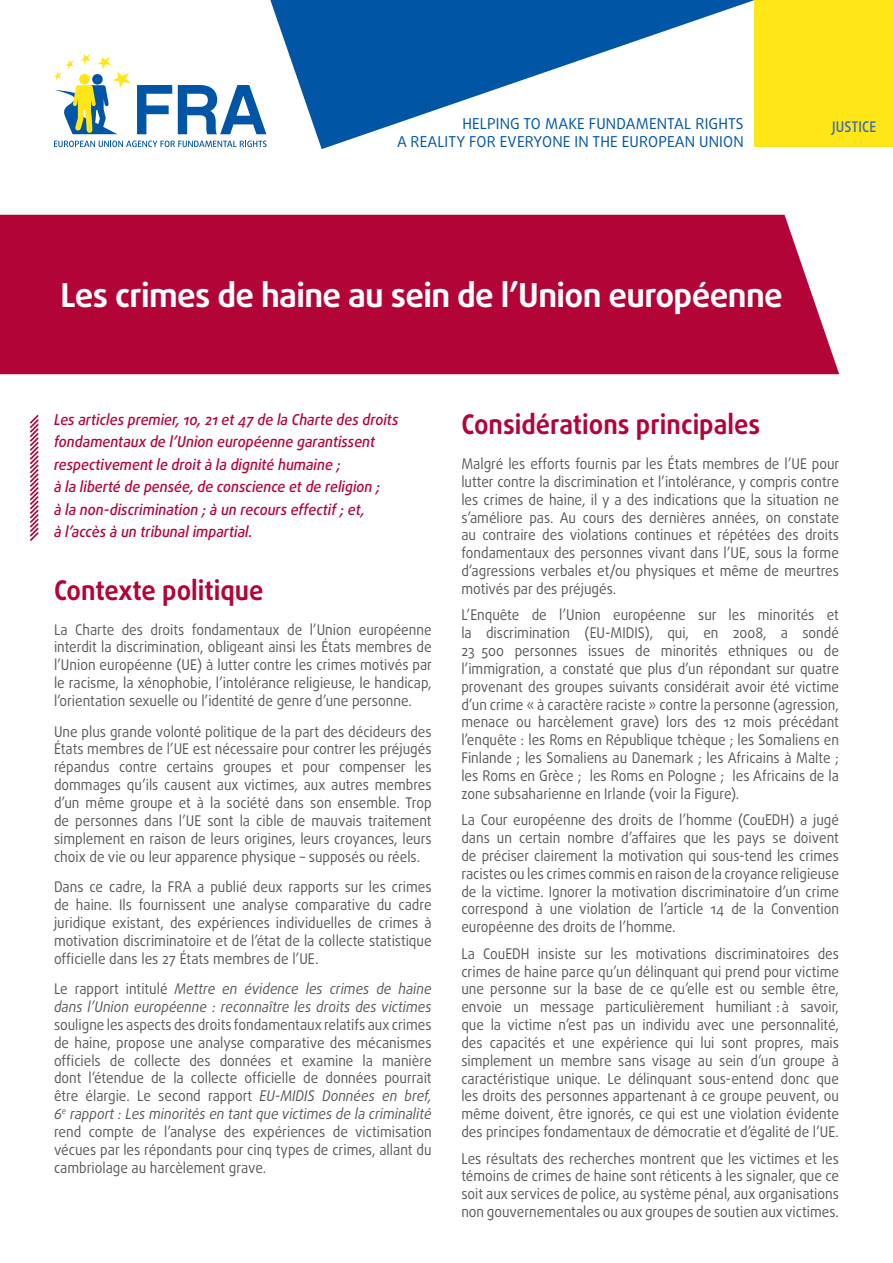
<style>
.page{position:relative;width:893px;height:1263px;background:#fff}
.page>*{position:absolute;margin:0;border:0;box-sizing:border-box;transform-origin:0 0}
.Heading_1{font:700 33px "Daxline Pro";letter-spacing:-.02em;color:#fff}
.titre{font:700 27px "Daxline Pro";color:#b30437;scale:.94 1}
.Intro{font:italic 500 15px/22.5px "Daxline Pro";color:#b30437;scale:.94 1}
.t1{font:15px "Daxline Pro";letter-spacing:.01em;color:#0155a5}
.body{font:14.7px/17.9px "Daxline Pro";color:#57585a;text-align:justify;scale:.92 1}
.body-2{font:500 14.7px "Daxline Pro";letter-spacing:.01em;color:#3d6bb3;scale:.92 1}
.s1{font-style:italic}
</style>
<div class="page">
<div style="left:0;top:215px;width:839px;height:159px;background:#b30437"></div>
<svg style="left:137px;top:85px;width:35px;height:49px"></svg>
<svg style="left:178px;top:85px;width:88px;height:49px"></svg>
<svg style="left:54px;top:141px;width:213px;height:6px"></svg>
<svg style="left:54px;top:54px;width:77px;height:80px"></svg>
<svg style="left:270px;top:0;width:485px;height:149px"></svg>
<div style="left:755px;top:0;width:138px;height:146px;background:#ffe616"></div>
<svg style="left:29px;top:414px;width:10px;height:127px"></svg>
<p class="t1" style="left:462px;top:113px;width:283px">HELPING TO MAKE FUNDAMENTAL RIGHTS</p>
<p class="t1" style="left:397px;top:131px;width:348px">A REALITY FOR EVERYONE IN THE EUROPEAN UNION</p>
<p class="body-2" style="left:832px;top:117px;width:50px">JUSTICE</p>
<p class="Heading_1" style="left:61px;top:274px;width:724px">Les crimes de haine au sein de l’Union européenne</p>
<p class="Intro" style="left:54px;top:408px;width:368px">Les articles premier, 10, 21 et 47 de la Charte des droits fondamentaux de l’Union européenne garantissent respectivement le droit à la dignité humaine ;<br>à la liberté de pensée, de conscience et de religion ;<br>à la non-discrimination ; à un recours effectif ; et,<br>à l’accès à un tribunal impartial.</p>
<p class="titre" style="left:54px;top:572px;width:225px">Contexte politique</p>
<p class="body" style="left:54px;top:620px;width:412px">La Charte des droits fondamentaux de l’Union européenne interdit la discrimination, obligeant ainsi les États membres de l’Union européenne (UE) à lutter contre les crimes motivés par le racisme, la xénophobie, l’intolérance religieuse, le handicap, l’orientation sexuelle ou l’identité de genre d’une personne.</p>
<p class="body" style="left:54px;top:722px;width:412px">Une plus grande volonté politique de la part des décideurs des États membres de l’UE est nécessaire pour contrer les préjugés répandus contre certains groupes et pour compenser les dommages qu’ils causent aux victimes, aux autres membres d’un même groupe et à la société dans son ensemble. Trop de personnes dans l’UE sont la cible de mauvais traitement simplement en raison de leurs origines, leurs croyances, leurs choix de vie ou leur apparence physique – supposés ou réels.</p>
<p class="body" style="left:54px;top:878px;width:412px">Dans ce cadre, la FRA a publié deux rapports sur les crimes de haine. Ils fournissent une analyse comparative du cadre juridique existant, des expériences individuelles de crimes à motivation discriminatoire et de l’état de la collecte statistique officielle dans les 27 États membres de l’UE.</p>
<p class="body" style="left:54px;top:980px;width:412px">Le rapport intitulé <span class="s1">Mettre en évidence les crimes de haine dans l’Union européenne : reconnaître les droits des victimes </span>souligne les aspects des droits fondamentaux relatifs aux crimes de haine, propose une analyse comparative des mécanismes officiels de collecte des données et examine la manière dont l’étendue de la collecte officielle de données pourrait être élargie. Le second rapport <span class="s1">EU-MIDIS Données en bref, 6</span><sup>e</sup> <span class="s1">rapport : Les minorités en tant que victimes de la criminalité </span>rend compte de l’analyse des expériences de victimisation vécues par les répondants pour cinq types de crimes, allant du cambriolage au harcèlement grave.</p>
<p class="titre" style="left:461px;top:406px;width:319px">Considérations principales</p>
<p class="body" style="left:461px;top:455px;width:412px">Malgré les efforts fournis par les États membres de l’UE pour lutter contre la discrimination et l’intolérance, y compris contre les crimes de haine, il y a des indications que la situation ne s’améliore pas. Au cours des dernières années, on constate au contraire des violations continues et répétées des droits fondamentaux des personnes vivant dans l’UE, sous la forme d’agressions verbales et/ou physiques et même de meurtres motivés par des préjugés.</p>
<p class="body" style="left:461px;top:606px;width:412px">L’Enquête de l’Union européenne sur les minorités et la discrimination (EU-MIDIS), qui, en 2008, a sondé 23 500 personnes issues de minorités ethniques ou de l’immigration, a constaté que plus d’un répondant sur quatre provenant des groupes suivants considérait avoir été victime d’un crime « à caractère raciste » contre la personne (agression, menace ou harcèlement grave) lors des 12 mois précédant l’enquête : les Roms en République tchèque ; les Somaliens en Finlande ; les Somaliens au Danemark ; les Africains à Malte ; les Roms en Grèce ; les Roms en Pologne ; les Africains de la zone subsaharienne en Irlande (voir la Figure).</p>
<p class="body" style="left:461px;top:811px;width:412px">La Cour européenne des droits de l’homme (CouEDH) a jugé dans un certain nombre d’affaires que les pays se doivent de préciser clairement la motivation qui sous-tend les crimes racistes ou les crimes commis en raison de la croyance religieuse de la victime. Ignorer la motivation discriminatoire d’un crime correspond à une violation de l’article 14 de la Convention européenne des droits de l’homme.</p>
<p class="body" style="left:461px;top:944px;width:412px">La CouEDH insiste sur les motivations discriminatoires des crimes de haine parce qu’un délinquant qui prend pour victime une personne sur la base de ce qu’elle est ou semble être, envoie un message particulièrement humiliant :à savoir, que la victime n’est pas un individu avec une personnalité, des capacités et une expérience qui lui sont propres, mais simplement un membre sans visage au sein d’un groupe à caractéristique unique. Le délinquant sous-entend donc que les droits des personnes appartenant à ce groupe peuvent, ou même doivent, être ignorés, ce qui est une violation évidente des principes fondamentaux de démocratie et d’égalité de l’UE.</p>
<p class="body" style="left:461px;top:1149px;width:412px">Les résultats des recherches montrent que les victimes et les témoins de crimes de haine sont réticents à les signaler, que ce soit aux services de police, au système pénal, aux organisations non gouvernementales ou aux groupes de soutien aux victimes.</p>
</div>
